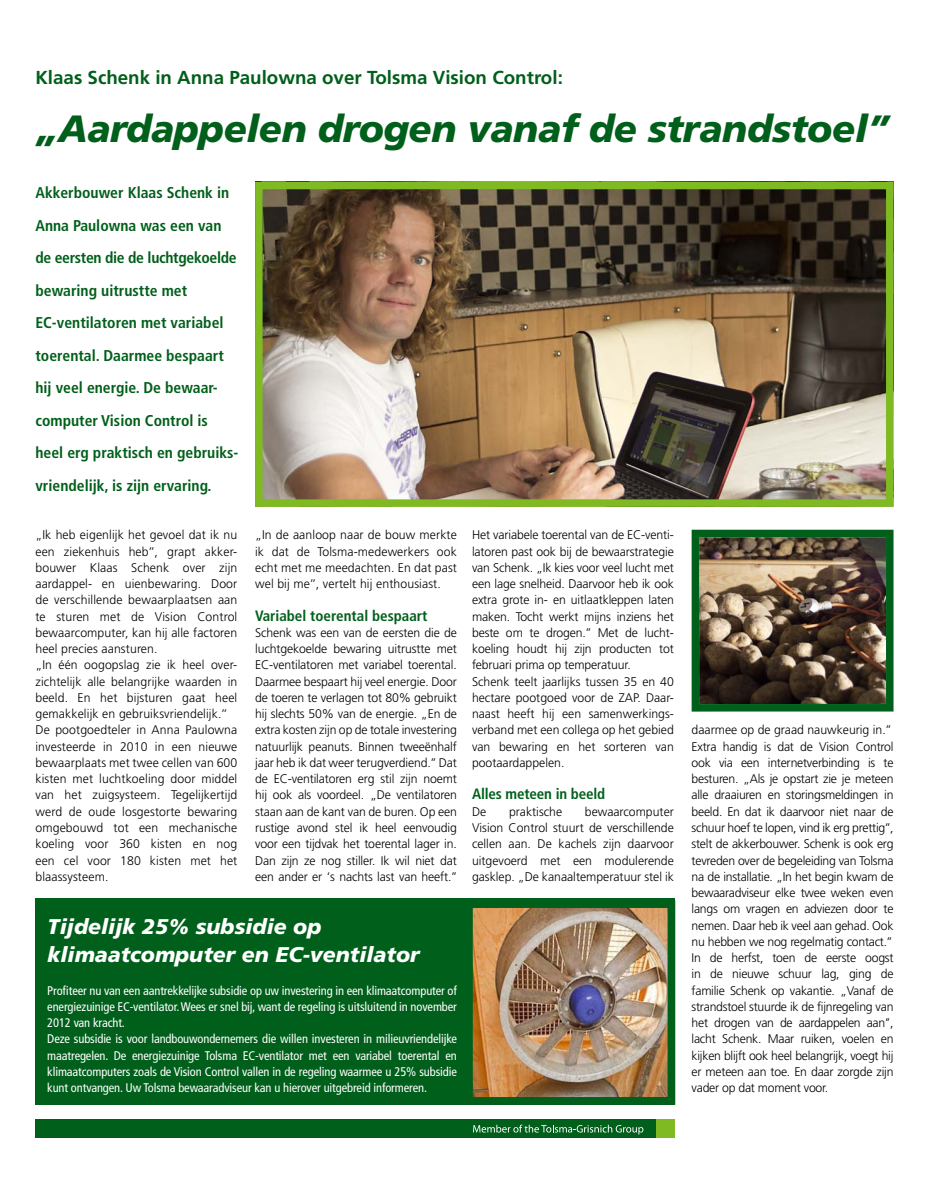
<style>
.page{position:relative;width:929px;height:1191px;background:#fff}
.page>*{position:absolute;margin:0;border:0;box-sizing:border-box;transform-origin:0 0}
.kop{font:italic 900 38px "Frutiger";letter-spacing:-.01em;color:#005f1a}
.kleinere_kop{font:italic 900 21.25px/27.4px "Frutiger";color:#fff}
.intro{font:700 18.75px "Frutiger";color:#005f1a}
.tussenkop{font:700 condensed 15.62px/32.5px "Frutiger";color:#005f1a}
.tussenkop-2{font:700 condensed 15px "Frutiger";color:#005f1a}
.body{font:300 12.5px/16.2px "Frutiger";color:#000;text-align:justify}
.body-2{font:condensed 12.5px/16.2px "Frutiger";letter-spacing:-.01em;color:#fff;text-align:justify}
</style>
<div class="page">
<img style="left:264px;top:191px;width:620px;height:307px">
<div style="left:255px;top:182px;width:638px;height:325px;border:8px solid #7fba23"></div>
<img style="left:691px;top:529px;width:203px;height:183px">
<div style="left:35px;top:898px;width:640px;height:206px;background:#005f1a"></div>
<img style="left:461px;top:900px;width:215px;height:205px">
<div style="left:656px;top:1119px;width:19px;height:19px;background:#7fba23"></div>
<div style="left:179px;top:1119px;width:477px;height:19px;background:#005f1a"></div>
<svg style="left:473px;top:1124px;width:170px;height:10px"></svg>
<div style="left:35px;top:1119px;width:265px;height:19px;background:#005f1a"></div>
<p class="intro" style="left:35px;top:67px;width:529px">Klaas Schenk in Anna Paulowna over Tolsma Vision Control:</p>
<p class="kop" style="left:35px;top:106px;width:856px">„Aardappelen drogen vanaf de strandstoel”</p>
<p class="tussenkop" style="left:35px;top:176px;width:195px">Akkerbouwer Klaas Schenk in<br>Anna Paulowna was een van</p>
<p class="tussenkop" style="left:35px;top:241px;width:203px">de eersten die de luchtgekoelde bewaring uitrustte met<br>EC-ventilatoren met variabel toerental. Daarmee bespaart</p>
<p class="tussenkop" style="left:35px;top:371px;width:184px">hij veel energie. De bewaar&shy;computer Vision Control is</p>
<p class="tussenkop" style="left:35px;top:436px;width:204px">heel erg praktisch en gebruiks&shy;vriendelijk, is zijn ervaring.</p>
<p class="body" style="left:35px;top:527px;width:203px">„Ik heb eigenlijk het gevoel dat ik nu een ziekenhuis heb’’, grapt akker&shy;bouwer Klaas Schenk over zijn aardappel- en uienbewaring. Door de verschillende bewaarplaatsen aan te sturen met de Vision Control bewaarcomputer, kan hij alle factoren heel precies aansturen.</p>
<p class="body" style="left:35px;top:657px;width:203px">„In één oogopslag zie ik heel over&shy;zichtelijk alle belangrijke waarden in beeld. En het bijsturen gaat heel gemakkelijk en gebruiksvriendelijk.’’</p>
<p class="body" style="left:35px;top:722px;width:203px">De pootgoedteler in Anna Paulowna investeerde in 2010 in een nieuwe bewaarplaats met twee cellen van 600 kisten met luchtkoeling door middel van het zuigsysteem. Tegelijkertijd werd de oude losgestorte bewaring omgebouwd tot een mechanische koeling voor 360 kisten en nog een cel voor 180 kisten met het blaassysteem.</p>
<p class="body" style="left:255px;top:527px;width:203px">„In de aanloop naar de bouw merkte ik dat de Tolsma-medewerkers ook echt met me meedachten. En dat past wel bij me’’, vertelt hij enthousiast.</p>
<p class="tussenkop-2" style="left:255px;top:606px;width:174px">Variabel toerental bespaart</p>
<p class="body" style="left:255px;top:624px;width:203px">Schenk was een van de eersten die de luchtgekoelde bewaring uitrustte met EC-ventilatoren met variabel toerental.<br>Daarmee bespaart hij veel energie. Door de toeren te verlagen tot 80% gebruikt hij slechts 50% van de energie. „En de extra kosten zijn op de totale investering natuurlijk peanuts. Binnen tweeënhalf jaar heb ik dat weer terugverdiend.’’ Dat de EC-ventilatoren erg stil zijn noemt hij ook als voordeel. „De ventilatoren staan aan de kant van de buren. Op een rustige avond stel ik heel eenvoudig voor een tijdvak het toerental lager in.<br>Dan zijn ze nog stiller. Ik wil niet dat een ander er ‘s nachts last van heeft.’’</p>
<p class="kleinere_kop" style="left:48px;top:913px;width:373px">Tijdelijk 25% subsidie op klimaatcomputer en EC-ventilator</p>
<p class="body-2" style="left:47px;top:982px;width:411px">Profiteer nu van een aantrekkelijke subsidie op uw investering in een klimaatcomputer of energiezuinige EC-ventilator. Wees er snel bij, want de regeling is uitsluitend in november 2012 van kracht.</p>
<p class="body-2" style="left:47px;top:1031px;width:411px">Deze subsidie is voor landbouwondernemers die willen investeren in milieuvriendelijke maatregelen. De energiezuinige Tolsma EC-ventilator met een variabel toerental en klimaatcomputers zoals de Vision Control vallen in de regeling waarmee u 25% subsidie kunt ontvangen. Uw Tolsma bewaaradviseur kan u hierover uitgebreid informeren.</p>
<p class="body" style="left:472px;top:527px;width:203px">Het variabele toerental van de EC-venti&shy;latoren past ook bij de bewaarstrategie van Schenk. „Ik kies voor veel lucht met een lage snelheid. Daarvoor heb ik ook extra grote in- en uitlaatkleppen laten maken. Tocht werkt mijns inziens het beste om te drogen.’’ Met de lucht&shy;koeling houdt hij zijn producten tot februari prima op temperatuur.</p>
<p class="body" style="left:472px;top:673px;width:203px">Schenk teelt jaarlijks tussen 35 en 40 hectare pootgoed voor de ZAP. Daar&shy;naast heeft hij een samenwerkings&shy;verband met een collega op het gebied van bewaring en het sorteren van pootaardappelen.</p>
<p class="tussenkop-2" style="left:472px;top:785px;width:135px">Alles meteen in beeld</p>
<p class="body" style="left:472px;top:803px;width:16px">De</p>
<p class="body" style="left:509px;top:803px;width:55px">praktische</p>
<p class="body" style="left:472px;top:803px;width:203px;text-indent:113px">bewaarcomputer Vision Control stuurt de verschillende cellen aan. De kachels zijn daarvoor uitgevoerd met een modulerende gasklep. „De kanaaltemperatuur stel ik</p>
<p class="body" style="left:691px;top:722px;width:201px">daarmee op de graad nauwkeurig in.’’</p>
<p class="body" style="left:691px;top:738px;width:203px">Extra handig is dat de Vision Control ook via een internetverbinding is te besturen. „Als je opstart zie je meteen alle draaiuren en storingsmeldingen in beeld. En dat ik daarvoor niet naar de schuur hoef te lopen, vind ik erg prettig’’, stelt de akkerbouwer. Schenk is ook erg tevreden over de begeleiding van Tolsma na de installatie. „In het begin kwam de bewaaradviseur elke twee weken even langs om vragen en adviezen door te nemen. Daar heb ik veel aan gehad. Ook nu hebben we nog regelmatig contact.’’</p>
<p class="body" style="left:691px;top:949px;width:203px">In de herfst, toen de eerste oogst in de nieuwe schuur lag, ging de familie Schenk op vakantie. „Vanaf de strandstoel stuurde ik de fijnregeling van het drogen van de aardappelen aan’’, lacht Schenk. Maar ruiken, voelen en kijken blijft ook heel belangrijk, voegt hij er meteen aan toe. En daar zorgde zijn vader op dat moment voor.</p>
</div>
